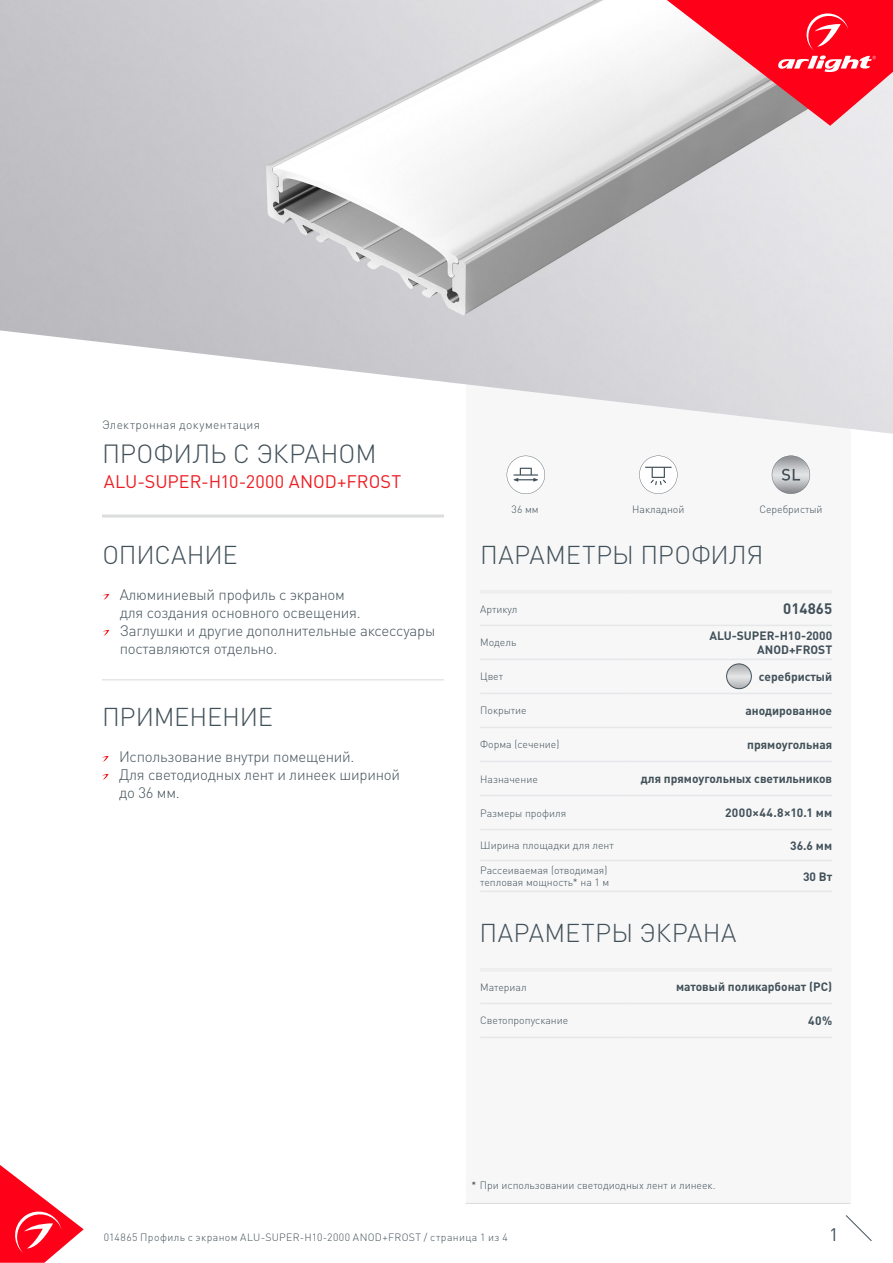
<style>
.page{position:relative;width:893px;height:1263px;background:#fff}
.page>*{position:absolute;margin:0;border:0;box-sizing:border-box;transform-origin:0 0}
.t1{font:300 25.95px "DIN Pro";letter-spacing:-.005em;color:#425159}
.t2{font:300 25.5px "DIN Pro";letter-spacing:-.005em;color:#425159}
.t3{font:300 25.5px "DIN Pro";letter-spacing:.02em;color:#425159}
.t4{font:18px "DIN Pro";letter-spacing:.005em;color:#ee1d23}
.t5{font:18px "DIN Pro";color:#425159}
.t6{font:300 15px/18px "DIN Pro";letter-spacing:-.015em;color:#425159}
.t7{font:700 15px "DIN Pro";color:#425159}
.t8{font:700 12px/14.4px "DIN Pro";color:#425159;text-align:right}
.t9{font:300 12px "DIN Pro";letter-spacing:.03em;color:#425159}
.t10{font:700 12px "DIN Pro";letter-spacing:.03em;color:#425159}
.t11{font:300 10.5px/12.6px "DIN Pro";color:#425159}
.t12{font:300 10.5px "DIN Pro";letter-spacing:.035em;color:#425159}
.s1{color:#231f20}
</style>
<div class="page">
<svg style="left:0;top:1165px;width:84px;height:98px"></svg>
<svg style="left:845px;top:1215px;width:27px;height:26px"></svg>
<div style="left:466px;top:250px;width:384px;height:953px;background:#f7f7f8"></div>
<svg style="left:507px;top:456px;width:38px;height:38px"></svg>
<hr style="left:102px;top:514px;width:342px;height:3px;background:#dcdddf">
<img style="left:0;top:0;width:893px;height:434px">
<hr style="left:480px;top:590px;width:148px;height:4px;background:#eeeeef">
<hr style="left:628px;top:590px;width:204px;height:4px;background:#eeeeef">
<hr style="left:480px;top:625px;width:148px;height:1px;background:#e6e7e9">
<hr style="left:628px;top:625px;width:204px;height:1px;background:#e6e7e9">
<hr style="left:480px;top:659px;width:148px;height:1px;background:#e6e7e9">
<hr style="left:628px;top:659px;width:204px;height:1px;background:#e6e7e9">
<hr style="left:480px;top:693px;width:148px;height:1px;background:#e6e7e9">
<hr style="left:628px;top:693px;width:204px;height:1px;background:#e6e7e9">
<hr style="left:480px;top:727px;width:148px;height:1px;background:#e6e7e9">
<hr style="left:628px;top:727px;width:204px;height:1px;background:#e6e7e9">
<hr style="left:480px;top:761px;width:148px;height:1px;background:#e6e7e9">
<hr style="left:628px;top:761px;width:204px;height:1px;background:#e6e7e9">
<hr style="left:480px;top:795px;width:148px;height:1px;background:#e6e7e9">
<hr style="left:628px;top:795px;width:204px;height:1px;background:#e6e7e9">
<hr style="left:480px;top:829px;width:148px;height:1px;background:#e6e7e9">
<hr style="left:628px;top:829px;width:204px;height:1px;background:#e6e7e9">
<hr style="left:480px;top:860px;width:148px;height:1px;background:#e6e7e9">
<hr style="left:628px;top:860px;width:204px;height:1px;background:#e6e7e9">
<hr style="left:480px;top:891px;width:148px;height:1px;background:#e6e7e9">
<hr style="left:628px;top:891px;width:204px;height:1px;background:#e6e7e9">
<svg style="left:667px;top:0;width:226px;height:126px;background:#ed6270"></svg>
<svg style="left:103px;top:594px;width:6px;height:6px"></svg>
<svg style="left:103px;top:630px;width:6px;height:6px"></svg>
<svg style="left:102px;top:756px;width:7px;height:6px"></svg>
<svg style="left:102px;top:774px;width:7px;height:6px"></svg>
<svg style="left:727px;top:664px;width:24px;height:25px"></svg>
<div style="left:726px;top:663px;width:26px;height:26px;border:1px solid #425159;border-radius:50%"></div>
<svg style="left:772px;top:456px;width:38px;height:38px"></svg>
<svg style="left:639px;top:456px;width:38px;height:38px"></svg>
<hr style="left:466px;top:1203px;width:384px;height:1px;background:#dcdddf">
<hr style="left:102px;top:679px;width:342px;height:1px;background:#dcdddf">
<hr style="left:480px;top:968px;width:148px;height:4px;background:#eeeeef">
<hr style="left:628px;top:968px;width:204px;height:4px;background:#eeeeef">
<hr style="left:480px;top:1003px;width:148px;height:1px;background:#e6e7e9">
<hr style="left:628px;top:1003px;width:204px;height:1px;background:#e6e7e9">
<hr style="left:480px;top:1037px;width:148px;height:1px;background:#e6e7e9">
<hr style="left:628px;top:1037px;width:204px;height:1px;background:#e6e7e9">
<p class="t9" style="left:102px;top:417px;width:160px">Электронная документация</p>
<p class="t1" style="left:102px;top:436px;width:276px">ПРОФИЛЬ С ЭКРАНОМ</p>
<p class="t4" style="left:104px;top:470px;width:299px">ALU-SUPER-H10-2000 ANOD+FROST</p>
<p class="t2" style="left:102px;top:537px;width:137px">ОПИСАНИЕ</p>
<p class="t6" style="left:120px;top:584px;width:243px">Алюминиевый профиль с экраном для создания основного освещения.</p>
<p class="t6" style="left:120px;top:620px;width:317px">Заглушки и другие дополнительные аксессуары поставляются отдельно.</p>
<p class="t2" style="left:102px;top:699px;width:172px">ПРИМЕНЕНИЕ</p>
<p class="t6" style="left:119px;top:746px;width:237px">Использование внутри помещений.</p>
<p class="t6" style="left:119px;top:764px;width:283px">Для светодиодных лент и линеек шириной до 36 мм.</p>
<p class="t11" style="left:512px;top:502px;width:29px">36 мм</p>
<p class="t11" style="left:632px;top:502px;width:54px">Накладной</p>
<p class="t11" style="left:759px;top:502px;width:65px">Серебристый</p>
<p class="t2" style="left:480px;top:537px;width:285px">ПАРАМЕТРЫ ПРОФИЛЯ</p>
<p class="t11" style="left:480px;top:602px;width:39px">Артикул</p>
<p class="t7" style="left:783px;top:599px;width:50px">014865</p>
<p class="t11" style="left:480px;top:636px;width:38px">Модель</p>
<p class="t8" style="left:709px;top:628px;width:124px">ALU-SUPER-H10-2000<br>ANOD+FROST</p>
<p class="t11" style="left:480px;top:670px;width:24px">Цвет</p>
<p class="t8" style="left:759px;top:669px;width:75px">серебристый</p>
<p class="t11" style="left:480px;top:704px;width:48px">Покрытие</p>
<p class="t8" style="left:745px;top:703px;width:88px">анодированное</p>
<p class="t11" style="left:480px;top:738px;width:81px">Форма (сечение)</p>
<p class="t8" style="left:747px;top:737px;width:86px">прямоугольная</p>
<p class="t11" style="left:480px;top:772px;width:59px">Назначение</p>
<p class="t8" style="left:641px;top:771px;width:193px">для прямоугольных светильников</p>
<p class="t11" style="left:480px;top:806px;width:87px">Размеры профиля</p>
<p class="t10" style="left:725px;top:805px;width:109px">2000×44.8×10.1 мм</p>
<p class="t11" style="left:480px;top:838px;width:135px">Ширина площадки для лент</p>
<p class="t8" style="left:790px;top:837px;width:43px">36.6 мм</p>
<p class="t11" style="left:480px;top:863px;width:131px">Рассеиваемая (отводимая) тепловая мощность* на 1 м</p>
<p class="t8" style="left:803px;top:868px;width:31px">30 Вт</p>
<p class="t3" style="left:479px;top:915px;width:258px">ПАРАМЕТРЫ ЭКРАНА</p>
<p class="t11" style="left:480px;top:980px;width:48px">Материал</p>
<p class="t8" style="left:676px;top:979px;width:158px">матовый поликарбонат (PC)</p>
<p class="t11" style="left:480px;top:1014px;width:90px">Светопропускание</p>
<p class="t8" style="left:808px;top:1013px;width:25px">40%</p>
<p class="t11" style="left:471px;top:1178px;width:246px"><span class="s1">*</span> При использовании светодиодных лент и линеек.</p>
<p class="t12" style="left:104px;top:1230px;width:405px">014865 Профиль с экраном ALU-SUPER-H10-2000 ANOD+FROST / страница 1 из 4</p>
<h3 class="t5" style="left:829px;top:1222px;width:11px">1</h3>
</div>
